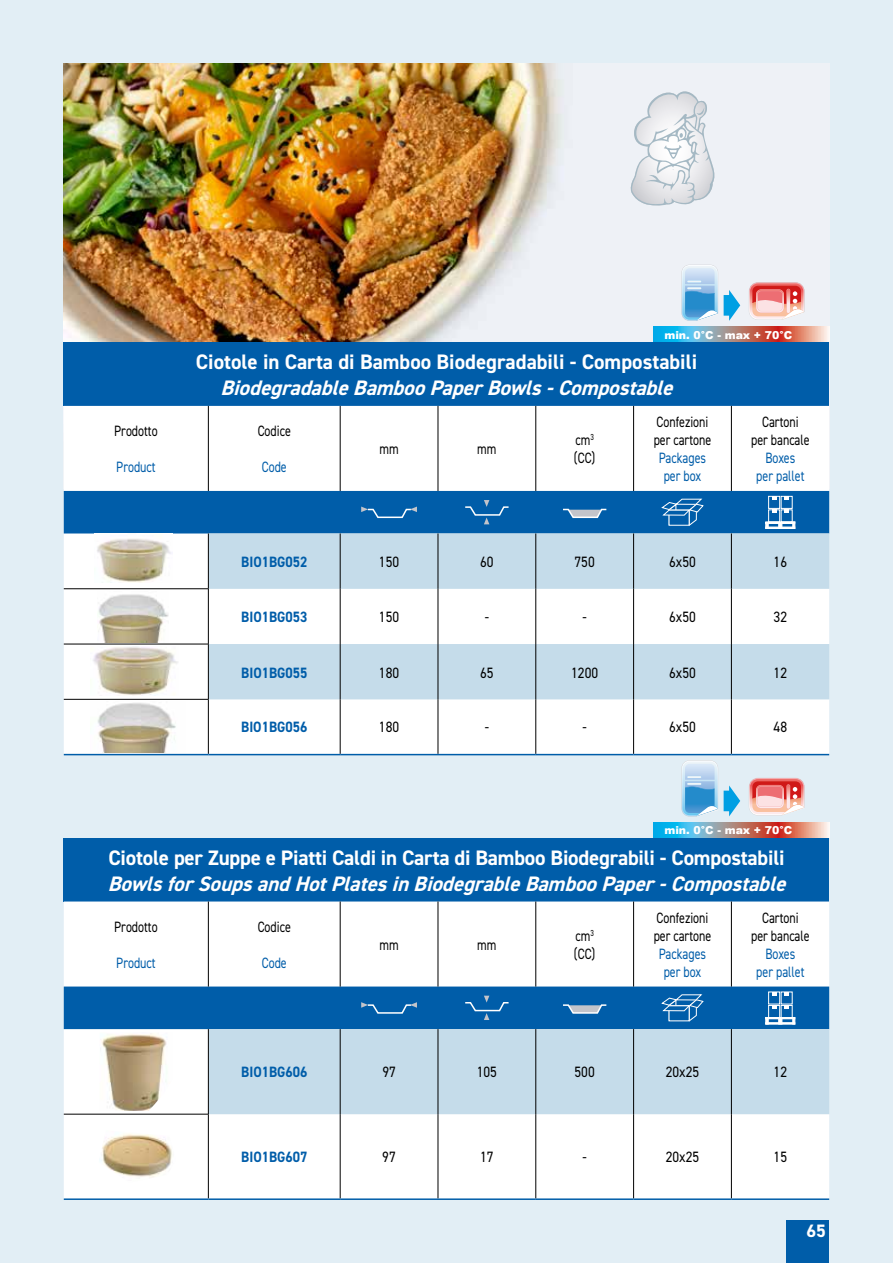
<style>
.page{position:relative;width:893px;height:1263px;background:#e2eef5}
.page>*{position:absolute;margin:0;border:0;box-sizing:border-box;transform-origin:0 0}
.t1{font:700 21px "DIN2014";letter-spacing:-.01em;color:#fff}
.t2{font:italic 700 21px "DIN2014";color:#fff}
.t3{font:700 18px "DIN2014";color:#fff}
.t4{font:15px/18px "DIN2014";color:#000;scale:.8 1}
.t5{font:15px/18px "DIN2014";color:#005da9;text-align:center;scale:.8 1}
.t6{font:15px "DIN2014";color:#000;scale:.9 1}
.t7{font:700 15px "DIN2014";color:#005da9;scale:.9 1}
.t8{font:900 10.95px "Arial";color:#fff}
</style>
<div class="page">
<div style="left:787px;top:1220px;width:42px;height:43px;background:#005da9"></div>
<img style="left:64px;top:64px;width:765px;height:278px">
<div style="left:64px;top:342px;width:765px;height:64px;background:#005da9"></div>
<div style="left:64px;top:406px;width:765px;height:348px;background:#fff"></div>
<svg style="left:209px;top:533px;width:620px;height:166px;background:#d7e6f0"></svg>
<hr style="left:340px;top:406px;width:1px;height:85px;background:#000">
<hr style="left:438px;top:406px;width:1px;height:85px;background:#000">
<hr style="left:535px;top:406px;width:1px;height:85px;background:#000">
<hr style="left:633px;top:406px;width:1px;height:85px;background:#000">
<hr style="left:731px;top:406px;width:1px;height:85px;background:#000">
<hr style="left:340px;top:533px;width:1px;height:56px;background:#000">
<hr style="left:438px;top:533px;width:1px;height:56px;background:#000">
<hr style="left:535px;top:533px;width:1px;height:56px;background:#000">
<hr style="left:633px;top:533px;width:1px;height:56px;background:#000">
<hr style="left:731px;top:533px;width:1px;height:56px;background:#000">
<hr style="left:340px;top:589px;width:1px;height:55px;background:#000">
<hr style="left:438px;top:589px;width:1px;height:55px;background:#000">
<hr style="left:535px;top:589px;width:1px;height:55px;background:#000">
<hr style="left:633px;top:589px;width:1px;height:55px;background:#000">
<hr style="left:731px;top:589px;width:1px;height:55px;background:#000">
<hr style="left:340px;top:644px;width:1px;height:55px;background:#000">
<hr style="left:438px;top:644px;width:1px;height:55px;background:#000">
<hr style="left:535px;top:644px;width:1px;height:55px;background:#000">
<hr style="left:633px;top:644px;width:1px;height:55px;background:#000">
<hr style="left:731px;top:644px;width:1px;height:55px;background:#000">
<hr style="left:340px;top:699px;width:1px;height:55px;background:#000">
<hr style="left:438px;top:699px;width:1px;height:55px;background:#000">
<hr style="left:535px;top:699px;width:1px;height:55px;background:#000">
<hr style="left:633px;top:699px;width:1px;height:55px;background:#000">
<hr style="left:731px;top:699px;width:1px;height:55px;background:#000">
<hr style="left:208px;top:406px;width:1px;height:85px;background:#000">
<hr style="left:208px;top:533px;width:1px;height:55px;background:#000">
<hr style="left:208px;top:589px;width:1px;height:55px;background:#000">
<hr style="left:208px;top:644px;width:1px;height:55px;background:#000">
<hr style="left:208px;top:699px;width:1px;height:55px;background:#000">
<hr style="left:64px;top:754px;width:144px;height:1px;background:#005da9">
<hr style="left:208px;top:754px;width:132px;height:1px;background:#005da9">
<hr style="left:340px;top:754px;width:98px;height:1px;background:#005da9">
<hr style="left:438px;top:754px;width:98px;height:1px;background:#005da9">
<hr style="left:536px;top:754px;width:98px;height:1px;background:#005da9">
<hr style="left:634px;top:754px;width:97px;height:1px;background:#005da9">
<hr style="left:731px;top:754px;width:98px;height:1px;background:#005da9">
<hr style="left:64px;top:588px;width:145px;height:1px;background:#000">
<hr style="left:64px;top:644px;width:145px;height:1px;background:#000">
<hr style="left:64px;top:699px;width:145px;height:1px;background:#000">
<div style="left:64px;top:491px;width:765px;height:42px;background:#005da9"></div>
<img style="left:95px;top:534px;width:78px;height:49px">
<img style="left:91px;top:646px;width:88px;height:49px">
<img style="left:91px;top:702px;width:94px;height:51px">
<img style="left:98px;top:591px;width:71px;height:51px">
<div style="left:64px;top:838px;width:765px;height:63px;background:#005da9"></div>
<div style="left:64px;top:901px;width:765px;height:297px;background:#fff"></div>
<div style="left:209px;top:1029px;width:620px;height:85px;background:#c5dcea"></div>
<hr style="left:340px;top:901px;width:1px;height:85px;background:#000">
<hr style="left:438px;top:901px;width:1px;height:85px;background:#000">
<hr style="left:535px;top:901px;width:1px;height:85px;background:#000">
<hr style="left:633px;top:901px;width:1px;height:85px;background:#000">
<hr style="left:731px;top:901px;width:1px;height:85px;background:#000">
<hr style="left:340px;top:1029px;width:1px;height:85px;background:#000">
<hr style="left:438px;top:1029px;width:1px;height:85px;background:#000">
<hr style="left:535px;top:1029px;width:1px;height:85px;background:#000">
<hr style="left:633px;top:1029px;width:1px;height:85px;background:#000">
<hr style="left:731px;top:1029px;width:1px;height:85px;background:#000">
<hr style="left:340px;top:1114px;width:1px;height:84px;background:#000">
<hr style="left:438px;top:1114px;width:1px;height:84px;background:#000">
<hr style="left:535px;top:1114px;width:1px;height:84px;background:#000">
<hr style="left:633px;top:1114px;width:1px;height:84px;background:#000">
<hr style="left:731px;top:1114px;width:1px;height:84px;background:#000">
<hr style="left:208px;top:901px;width:1px;height:85px;background:#000">
<hr style="left:208px;top:1029px;width:1px;height:85px;background:#000">
<hr style="left:208px;top:1114px;width:1px;height:84px;background:#000">
<hr style="left:64px;top:1198px;width:144px;height:2px;background:#005da9">
<hr style="left:208px;top:1198px;width:132px;height:2px;background:#005da9">
<hr style="left:340px;top:1198px;width:98px;height:2px;background:#005da9">
<hr style="left:438px;top:1198px;width:98px;height:2px;background:#005da9">
<hr style="left:536px;top:1198px;width:98px;height:2px;background:#005da9">
<hr style="left:634px;top:1198px;width:97px;height:2px;background:#005da9">
<hr style="left:731px;top:1198px;width:98px;height:2px;background:#005da9">
<hr style="left:64px;top:1114px;width:145px;height:1px;background:#000">
<svg style="left:64px;top:986px;width:765px;height:43px;background:#0b64ac"></svg>
<img style="left:100px;top:1032px;width:72px;height:79px">
<img style="left:99px;top:1130px;width:77px;height:52px">
<svg style="left:653px;top:327px;width:176px;height:15px;background:#988f94"></svg>
<svg style="left:681px;top:265px;width:37px;height:56px"></svg>
<svg style="left:724px;top:290px;width:16px;height:31px"></svg>
<svg style="left:749px;top:282px;width:56px;height:38px;background:#ed9e9b"></svg>
<svg style="left:653px;top:822px;width:176px;height:15px;background:#988f94"></svg>
<svg style="left:681px;top:760px;width:37px;height:57px"></svg>
<svg style="left:724px;top:785px;width:16px;height:31px"></svg>
<svg style="left:749px;top:778px;width:56px;height:37px;background:#ed9c99"></svg>
<svg style="left:629px;top:88px;width:86px;height:119px"></svg>
<p class="t8" style="left:664px;top:327px;width:129px">min. 0°C - max + 70°C</p>
<p class="t4" style="left:114px;top:422px;width:56px">Prodotto</p>
<p class="t5" style="left:116px;top:458px;width:51px">Product</p>
<h1 class="t1" style="left:196px;top:348px;width:503px">Ciotole in Carta di Bamboo Biodegradabili - Compostabili</h1>
<h1 class="t2" style="left:220px;top:374px;width:461px">BiodegradableBambooPaperBowls-Compostable</h1>
<p class="t4" style="left:258px;top:422px;width:43px">Codice</p>
<p class="t5" style="left:262px;top:458px;width:33px">Code</p>
<p class="t4" style="left:379px;top:440px;width:26px">mm</p>
<p class="t4" style="left:477px;top:440px;width:26px">mm</p>
<p class="t4" style="left:574px;top:431px;width:28px">cm<sup>3 </sup>(CC)</p>
<p class="t4" style="left:654px;top:413px;width:73px">Confezioni per cartone</p>
<p class="t5" style="left:659px;top:449px;width:61px">Packages per box</p>
<p class="t4" style="left:751px;top:413px;width:75px;text-align:center">Cartoni<br>per bancale</p>
<p class="t5" style="left:756px;top:449px;width:62px">Boxes per pallet</p>
<p class="t7" style="left:241px;top:552px;width:75px">BIO1BG052</p>
<p class="t6" style="left:379px;top:552px;width:24px">150</p>
<p class="t6" style="left:480px;top:552px;width:16px">60</p>
<p class="t6" style="left:575px;top:552px;width:24px">750</p>
<p class="t6" style="left:669px;top:552px;width:31px">6x50</p>
<p class="t6" style="left:774px;top:552px;width:16px">16</p>
<p class="t7" style="left:241px;top:607px;width:75px">BIO1BG053</p>
<p class="t6" style="left:379px;top:608px;width:24px">150</p>
<p class="t6" style="left:485px;top:608px;width:6px">-</p>
<p class="t6" style="left:582px;top:608px;width:6px">-</p>
<p class="t6" style="left:669px;top:608px;width:31px">6x50</p>
<p class="t6" style="left:774px;top:608px;width:16px">32</p>
<p class="t7" style="left:241px;top:662px;width:75px">BIO1BG055</p>
<p class="t6" style="left:379px;top:663px;width:24px">180</p>
<p class="t6" style="left:480px;top:663px;width:16px">65</p>
<p class="t6" style="left:571px;top:663px;width:31px">1200</p>
<p class="t6" style="left:669px;top:663px;width:31px">6x50</p>
<p class="t6" style="left:774px;top:663px;width:16px">12</p>
<p class="t7" style="left:241px;top:717px;width:75px">BIO1BG056</p>
<p class="t6" style="left:379px;top:718px;width:24px">180</p>
<p class="t6" style="left:485px;top:718px;width:6px">-</p>
<p class="t6" style="left:582px;top:718px;width:6px">-</p>
<p class="t6" style="left:669px;top:718px;width:31px">6x50</p>
<p class="t6" style="left:774px;top:718px;width:16px">48</p>
<p class="t8" style="left:664px;top:822px;width:129px">min. 0°C - max + 70°C</p>
<h1 class="t1" style="left:108px;top:844px;width:678px">Ciotole per Zuppe e Piatti Caldi in Carta di Bamboo Biodegrabili - Compostabili</h1>
<h1 class="t2" style="left:108px;top:869px;width:686px">BowlsforSoupsandHotPlatesinBiodegrableBambooPaper-Compostable</h1>
<p class="t4" style="left:114px;top:917px;width:56px">Prodotto</p>
<p class="t5" style="left:116px;top:953px;width:51px">Product</p>
<p class="t4" style="left:654px;top:908px;width:73px">Confezioni per cartone</p>
<p class="t5" style="left:659px;top:944px;width:61px">Packages per box</p>
<p class="t4" style="left:751px;top:908px;width:75px;text-align:center">Cartoni<br>per bancale</p>
<p class="t5" style="left:756px;top:944px;width:62px">Boxes per pallet</p>
<p class="t4" style="left:258px;top:917px;width:43px">Codice</p>
<p class="t5" style="left:262px;top:953px;width:33px">Code</p>
<p class="t4" style="left:574px;top:926px;width:28px">cm<sup>3 </sup>(CC)</p>
<p class="t4" style="left:379px;top:935px;width:26px">mm</p>
<p class="t4" style="left:477px;top:935px;width:26px">mm</p>
<p class="t7" style="left:241px;top:1062px;width:75px">BIO1BG606</p>
<p class="t6" style="left:382px;top:1063px;width:17px">97</p>
<p class="t6" style="left:477px;top:1063px;width:24px">105</p>
<p class="t6" style="left:575px;top:1063px;width:24px">500</p>
<p class="t6" style="left:666px;top:1063px;width:39px">20x25</p>
<p class="t6" style="left:774px;top:1063px;width:16px">12</p>
<p class="t7" style="left:241px;top:1147px;width:75px">BIO1BG607</p>
<p class="t6" style="left:382px;top:1147px;width:17px">97</p>
<p class="t6" style="left:480px;top:1147px;width:16px">17</p>
<p class="t6" style="left:582px;top:1147px;width:6px">-</p>
<p class="t6" style="left:666px;top:1147px;width:39px">20x25</p>
<p class="t6" style="left:774px;top:1147px;width:16px">15</p>
<p class="t3" style="left:806px;top:1218px;width:21px">65</p>
</div>
